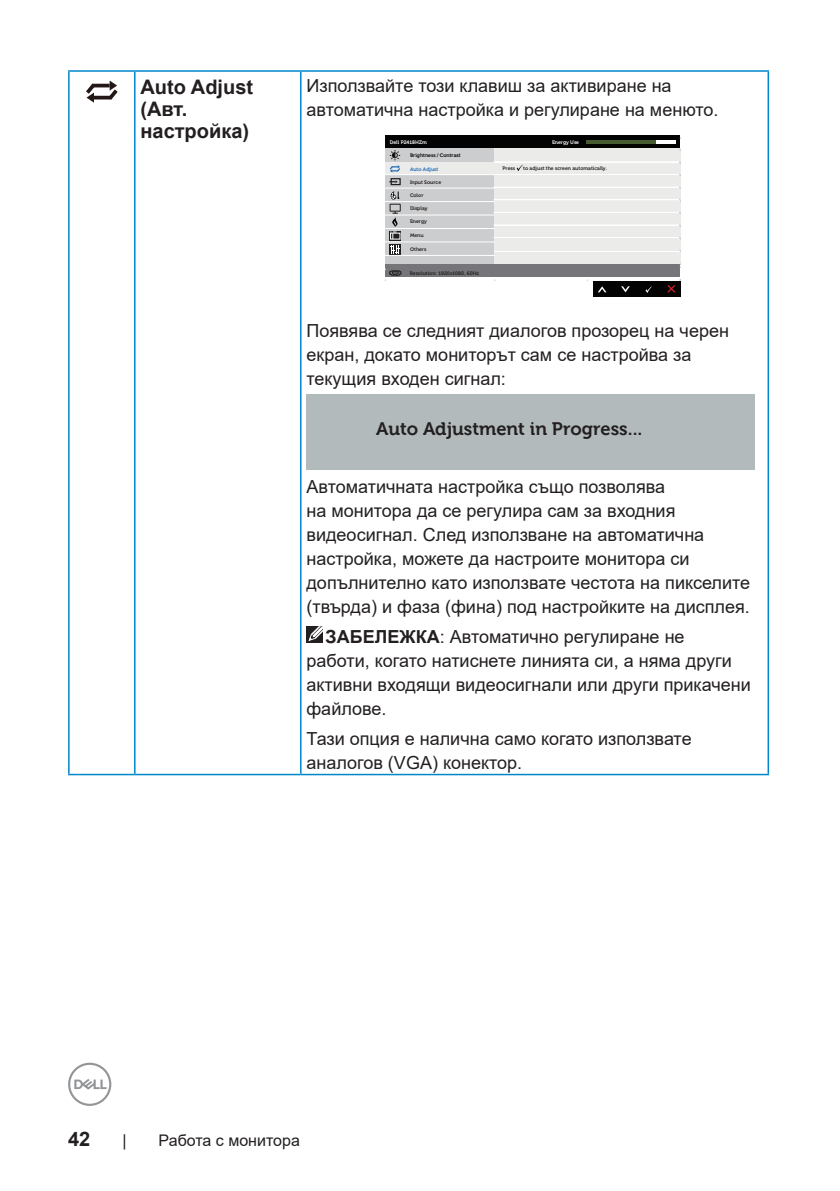
<style>
.page{position:relative;width:840px;height:1191px;background:#fff}
.page>*{position:absolute;margin:0;border:0;box-sizing:border-box;transform-origin:0 0}
.內文__Web{font:700 20px/22px "Arial";color:#231f20}
.t1{font:700 18.2px "Museo For Dell";color:#231f20}
.Table_Paragraph{font:18px/24px "Arial";color:#231f20}
.t2{font:16px "Arial";color:#231f20}
.t3{font:700 5px "Museo For Dell";color:#231f20}
.t4{font:700 5px "Museo For Dell";color:#fff}
.t5{font:700 5px "Museo For Dell";color:#030303}
.t6{font:700 5px "Museo For Dell";letter-spacing:.005em;color:#1f6bb5}
.s1{font-weight:700}
</style>
<div class="page">
<svg style="left:68px;top:1062px;width:43px;height:44px"></svg>
<hr style="left:68px;top:72px;width:2px;height:702px;background:#0087cb">
<hr style="left:68px;top:70px;width:67px;height:2px;background:#0087cb">
<hr style="left:134px;top:72px;width:1px;height:702px;background:#0087cb">
<hr style="left:135px;top:70px;width:165px;height:2px;background:#0087cb">
<hr style="left:300px;top:72px;width:1px;height:702px;background:#0087cb">
<hr style="left:767px;top:72px;width:1px;height:702px;background:#0087cb">
<hr style="left:300px;top:70px;width:468px;height:2px;background:#0087cb">
<hr style="left:68px;top:774px;width:67px;height:1px;background:#0087cb">
<hr style="left:135px;top:774px;width:165px;height:1px;background:#0087cb">
<hr style="left:300px;top:774px;width:468px;height:1px;background:#0087cb">
<svg style="left:86px;top:80px;width:32px;height:23px"></svg>
<div style="left:385px;top:135px;width:295px;height:13px;background:#030303"></div>
<div style="left:385px;top:148px;width:109px;height:116px;background:#cccdce"></div>
<div style="left:494px;top:149px;width:186px;height:115px;background:#ebebea"></div>
<div style="left:385px;top:264px;width:295px;height:13px;background:#767579"></div>
<hr style="left:585px;top:141px;width:90px;height:3px;background:#fff">
<hr style="left:585px;top:141px;width:70px;height:3px;background:#465b31">
<hr style="left:494px;top:161px;width:185px;height:1px;background:#fff">
<hr style="left:494px;top:162px;width:185px;height:1px;background:#fff">
<hr style="left:494px;top:174px;width:185px;height:1px;background:#fff">
<hr style="left:494px;top:187px;width:185px;height:1px;background:#fff">
<hr style="left:494px;top:199px;width:185px;height:1px;background:#fff">
<hr style="left:494px;top:200px;width:185px;height:1px;background:#fff">
<hr style="left:494px;top:212px;width:185px;height:1px;background:#fff">
<hr style="left:494px;top:225px;width:185px;height:1px;background:#fff">
<hr style="left:494px;top:237px;width:185px;height:1px;background:#fff">
<hr style="left:494px;top:251px;width:185px;height:1px;background:#fff">
<svg style="left:516px;top:164px;width:7px;height:7px"></svg>
<div style="left:385px;top:162px;width:110px;height:12px;background:#ebebea"></div>
<div style="left:592px;top:281px;width:88px;height:16px;background:#030303"></div>
<svg style="left:598px;top:286px;width:8px;height:6px"></svg>
<svg style="left:621px;top:286px;width:8px;height:6px"></svg>
<svg style="left:667px;top:279px;width:14px;height:15px"></svg>
<div style="left:390px;top:178px;width:10px;height:7px;border:1px solid #231f20"></div>
<svg style="left:389px;top:180px;width:8px;height:3px"></svg>
<div style="left:389px;top:244px;width:11px;height:10px;background:#231f20"></div>
<svg style="left:390px;top:245px;width:9px;height:9px"></svg>
<svg style="left:389px;top:231px;width:11px;height:9px"></svg>
<div style="left:389px;top:204px;width:11px;height:8px;border:1px solid #231f20"></div>
<svg style="left:390px;top:191px;width:9px;height:9px"></svg>
<svg style="left:390px;top:211px;width:7px;height:28px"></svg>
<hr style="left:384px;top:188px;width:110px;height:1px;background:#fff">
<hr style="left:384px;top:174px;width:110px;height:1px;background:#fff">
<hr style="left:384px;top:201px;width:110px;height:1px;background:#fff">
<hr style="left:384px;top:215px;width:110px;height:1px;background:#fff">
<hr style="left:384px;top:228px;width:110px;height:1px;background:#fff">
<hr style="left:384px;top:242px;width:110px;height:1px;background:#fff">
<hr style="left:384px;top:255px;width:110px;height:1px;background:#fff">
<svg style="left:389px;top:150px;width:12px;height:23px"></svg>
<svg style="left:385px;top:269px;width:16px;height:12px"></svg>
<svg style="left:645px;top:287px;width:6px;height:6px"></svg>
<div style="left:306px;top:394px;width:448px;height:75px;background:#b2babc"></div>
<div style="left:306px;top:626px;width:17px;height:17px;background:#231f20"></div>
<svg style="left:308px;top:626px;width:15px;height:15px"></svg>
<p class="內文__Web" style="left:140px;top:76px;width:114px">Auto Adjust (Авт. настройка)</p>
<p class="Table_Paragraph" style="left:306px;top:74px;width:413px">Използвайте този клавиш за активиране на автоматична настройка и регулиране на менюто.</p>
<p class="t4" style="left:389px;top:139px;width:38px">Dell P2418HZm</p>
<p class="t4" style="left:551px;top:139px;width:29px">Energy Use</p>
<p class="t6" style="left:410px;top:166px;width:30px">Auto Adjust</p>
<p class="t3" style="left:502px;top:166px;width:14px">Press</p>
<p class="t3" style="left:523px;top:166px;width:85px">to adjust the screen automatically.</p>
<p class="t3" style="left:410px;top:179px;width:33px">Input Source</p>
<p class="t3" style="left:410px;top:193px;width:15px">Color</p>
<p class="t3" style="left:410px;top:205px;width:19px">Display</p>
<p class="t3" style="left:410px;top:218px;width:18px">Energy</p>
<p class="t3" style="left:410px;top:233px;width:15px">Menu</p>
<p class="t3" style="left:410px;top:246px;width:18px">Others</p>
<p class="t5" style="left:410px;top:153px;width:52px">Brightness / Contrast</p>
<p class="t3" style="left:409px;top:270px;width:71px">Resolution: 1920x1080, 60Hz</p>
<p class="Table_Paragraph" style="left:306px;top:318px;width:424px">Появява се следният диалогов прозорец на черен екран, докато мониторът сам се настройва за текущия входен сигнал:</p>
<p class="t1" style="left:376px;top:418px;width:267px">Auto Adjustment in Progress...</p>
<p class="Table_Paragraph" style="left:306px;top:475px;width:445px">Автоматичната настройка също позволява<br>на монитора да се регулира сам за входния видеосигнал. След използване на автоматична настройка, можете да настроите монитора си допълнително като използвате честота на пикселите (твърда) и фаза (фина) под настройките на дисплея.</p>
<p class="Table_Paragraph" style="left:306px;top:624px;width:445px;text-indent:19px"><span class="s1">ЗАБЕЛЕЖКА</span>: Автоматично регулиране не работи, когато натиснете линията си, а няма други активни входящи видеосигнали или други прикачени файлове.</p>
<p class="Table_Paragraph" style="left:306px;top:726px;width:386px">Тази опция е налична само когато използвате аналогов (VGA) конектор.</p>
<p class="內文__Web" style="left:68px;top:1128px;width:24px">42</p>
<p class="t2" style="left:122px;top:1129px;width:6px">|</p>
<p class="t2" style="left:158px;top:1129px;width:143px">Работа с монитора</p>
</div>
